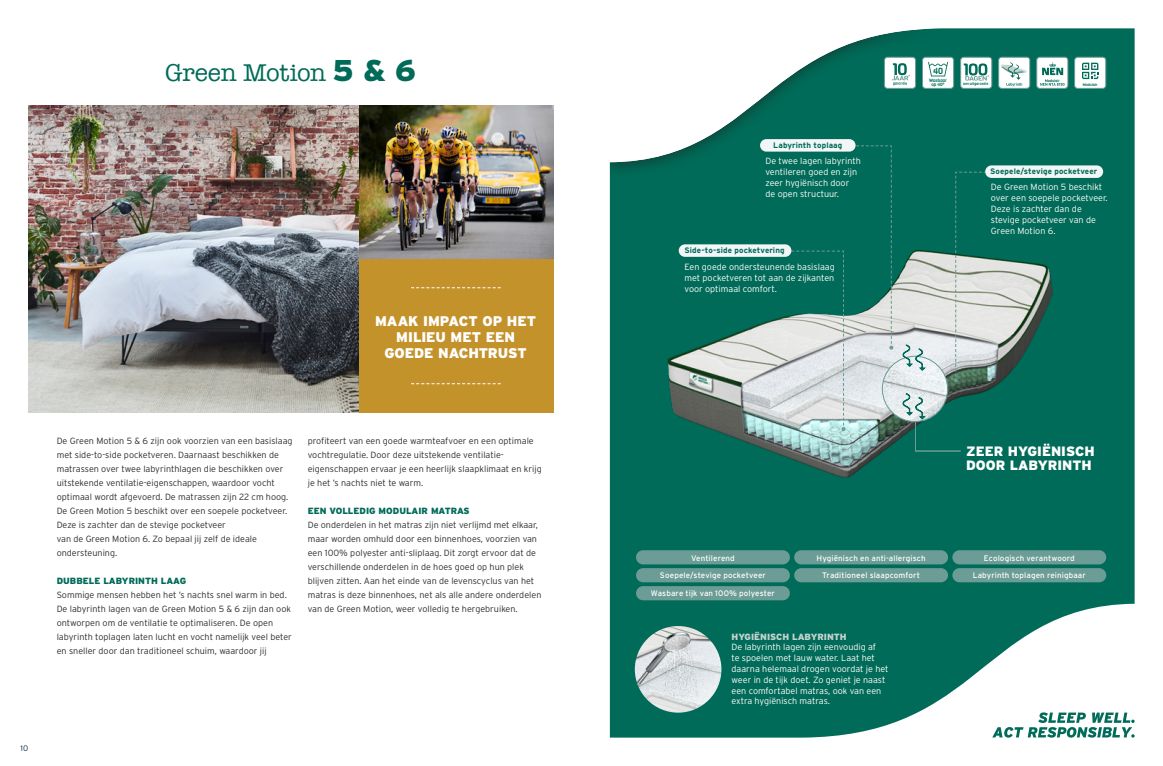
<style>
.page{position:relative;width:1163px;height:766px;background:#fff}
.page>*{position:absolute;margin:0;border:0;box-sizing:border-box;transform-origin:0 0}
.t1{font:25px "American Typewriter";letter-spacing:-.015em;color:#006b58}
.t2{font:900 14px/16px "Interstate";color:#fff;text-align:center}
.t3{font:900 13.5px/13.5px "Interstate";color:#fff}
.t4{font:300 9px/14px "Interstate";color:#2e2d2c}
.t5{font:300 9px/11px "Interstate";color:#fff}
.t6{font:900 9px "Interstate";color:#006b58}
.t7{font:900 9px "Interstate";color:#c4d3cf}
.t8{font:8.7px "Viga";color:#006b58}
.t9{font:8px "Interstate";letter-spacing:.015em;color:#fff}
.t10{font:700 8px "Interstate";letter-spacing:.015em;color:#006b58}
.t11{font:300 8px "Interstate";color:#002f48}
.t12{font:4.5px/4.4px "Viga";color:#006b58;text-align:center}
.t13{font:3.8px "Viga";color:#006b58}
.s1{font-family:"Interstate";font-weight:900;font-size:30px}
</style>
<div class="page">
<div style="left:358px;top:259px;width:195px;height:153px;background:#c4922b"></div>
<img style="left:358px;top:105px;width:195px;height:154px">
<img style="left:28px;top:105px;width:330px;height:307px">
<svg style="left:609px;top:28px;width:526px;height:710px;fill:#006b58"></svg>
<img style="left:660px;top:238px;width:392px;height:273px">
<img style="left:882px;top:356px;width:65px;height:65px;border-radius:33px">
<img style="left:634px;top:626px;width:87px;height:86px;border-radius:43px">
<img style="left:636px;top:626px;width:85px;height:70px">
<svg style="left:901px;top:343px;width:26px;height:28px"></svg>
<svg style="left:992px;top:712px;width:142px;height:25px"></svg>
<svg style="left:411px;top:383px;width:89px;height:1px"></svg>
<svg style="left:411px;top:287px;width:89px;height:1px"></svg>
<div style="left:884px;top:57px;width:31px;height:31px;background:#fff;border-radius:3px"></div>
<div style="left:883px;top:57px;width:32px;height:32px;border:1px solid #6b9c95;border-radius:3px"></div>
<svg style="left:891px;top:63px;width:19px;height:22px"></svg>
<div style="left:960px;top:57px;width:31px;height:31px;background:#fff;border-radius:3px"></div>
<div style="left:960px;top:57px;width:32px;height:32px;border:1px solid #6b9c95;border-radius:3px"></div>
<svg style="left:963px;top:63px;width:26px;height:23px"></svg>
<div style="left:998px;top:57px;width:31px;height:31px;background:#fff;border-radius:3px"></div>
<div style="left:998px;top:57px;width:32px;height:32px;border:1px solid #6b9c95;border-radius:3px"></div>
<svg style="left:1001px;top:62px;width:26px;height:24px"></svg>
<div style="left:922px;top:57px;width:31px;height:31px;background:#fff;border-radius:3px"></div>
<div style="left:921px;top:57px;width:32px;height:32px;border:1px solid #6b9c95;border-radius:3px"></div>
<svg style="left:928px;top:62px;width:19px;height:14px"></svg>
<div style="left:1036px;top:57px;width:31px;height:31px;background:#fff;border-radius:3px"></div>
<div style="left:1036px;top:57px;width:32px;height:32px;border:1px solid #6b9c95;border-radius:3px"></div>
<svg style="left:1040px;top:62px;width:24px;height:24px"></svg>
<div style="left:1074px;top:57px;width:31px;height:31px;background:#fff;border-radius:3px"></div>
<div style="left:1073px;top:57px;width:33px;height:32px;border:1px solid #6b9c95;border-radius:3px"></div>
<svg style="left:1082px;top:63px;width:16px;height:16px"></svg>
<div style="left:678px;top:244px;width:113px;height:13px;background:#f3f6f6;border-radius:6px"></div>
<svg style="left:901px;top:392px;width:60px;height:60px;background:#478c80"></svg>
<div style="left:636px;top:550px;width:153px;height:14px;background:#6b9c95;border-radius:7px"></div>
<div style="left:636px;top:568px;width:153px;height:14px;background:#6b9c95;border-radius:7px"></div>
<div style="left:952px;top:550px;width:154px;height:14px;background:#6b9c95;border-radius:7px"></div>
<div style="left:794px;top:550px;width:153px;height:14px;background:#6b9c95;border-radius:7px"></div>
<div style="left:794px;top:568px;width:153px;height:14px;background:#6b9c95;border-radius:7px"></div>
<svg style="left:786px;top:145px;width:107px;height:286px;background:#5c9b90"></svg>
<svg style="left:953px;top:171px;width:33px;height:211px;background:#77a59b"></svg>
<div style="left:952px;top:568px;width:154px;height:14px;background:#6b9c95;border-radius:7px"></div>
<div style="left:760px;top:139px;width:95px;height:12px;background:#f3f6f6;border-radius:6px"></div>
<div style="left:985px;top:165px;width:117px;height:13px;background:#f3f6f6;border-radius:6px"></div>
<div style="left:636px;top:586px;width:153px;height:14px;background:#6b9c95;border-radius:7px"></div>
<h1 class="t1" style="left:165px;top:53px;width:252px">Green Motion <span class="s1">5 &amp; 6</span></h1>
<h2 class="t2" style="left:375px;top:313px;width:162px">MAAK IMPACT OP HET<br>MILIEU MET EEN<br>GOEDE NACHTRUST</h2>
<p class="t4" style="left:57px;top:434px;width:237px">De Green Motion 5 &amp; 6 zijn ook voorzien van een basislaag met side-to-side pocketveren. Daarnaast beschikken de matrassen over twee labyrinthlagen die beschikken over uitstekende ventilatie-eigenschappen, waardoor vocht optimaal wordt afgevoerd. De matrassen zijn 22 cm hoog.<br>De Green Motion 5 beschikt over een soepele pocketveer.<br>Deze is zachter dan de stevige pocketveer<br>van de Green Motion 6. Zo bepaal jij zelf de ideale ondersteuning.</p>
<p class="t6" style="left:57px;top:576px;width:131px">DUBBELE LABYRINTH LAAG</p>
<p class="t4" style="left:57px;top:588px;width:236px">Sommige mensen hebben het ’s nachts snel warm in bed.<br>De labyrinth lagen van de Green Motion 5 &amp; 6 zijn dan ook ontworpen om de ventilatie te optimaliseren. De open labyrinth toplagen laten lucht en vocht namelijk veel beter en sneller door dan traditioneel schuim, waardoor jij</p>
<p class="t4" style="left:308px;top:434px;width:235px">profiteert van een goede warmteafvoer en een optimale vochtregulatie. Door deze uitstekende ventilatie&shy;eigenschappen ervaar je een heerlijk slaapklimaat en krijg je het ’s nachts niet te warm.</p>
<p class="t6" style="left:308px;top:506px;width:163px">EEN VOLLEDIG MODULAIR MATRAS</p>
<p class="t4" style="left:308px;top:518px;width:235px">De onderdelen in het matras zijn niet verlijmd met elkaar, maar worden omhuld door een binnenhoes, voorzien van een 100% polyester anti-sliplaag. Dit zorgt ervoor dat de verschillende onderdelen in de hoes goed op hun plek blijven zitten. Aan het einde van de levenscyclus van het matras is deze binnenhoes, net als alle andere onderdelen van de Green Motion, weer volledig te hergebruiken.</p>
<p class="t11" style="left:21px;top:743px;width:9px">10</p>
<p class="t8" style="left:932px;top:65px;width:12px">40</p>
<p class="t12" style="left:929px;top:78px;width:19px">Wasbaar op 40°</p>
<p class="t13" style="left:1082px;top:82px;width:16px">Modulair</p>
<p class="t10" style="left:773px;top:140px;width:71px">Labyrinth toplaag</p>
<p class="t5" style="left:765px;top:155px;width:97px">De twee lagen labyrinth ventileren goed en zijn zeer hygiënisch door de open structuur.</p>
<p class="t10" style="left:990px;top:167px;width:108px">Soepele/stevige pocketveer</p>
<p class="t5" style="left:990px;top:181px;width:118px">De Green Motion 5 beschikt over een soepele pocketveer.<br>Deze is zachter dan de stevige pocketveer van de<br>Green Motion 6.</p>
<p class="t10" style="left:684px;top:246px;width:102px">Side-to-side pocketvering</p>
<p class="t5" style="left:684px;top:261px;width:152px;text-align:justify">Een goede ondersteunende basislaag met pocketveren tot aan de zijkanten voor optimaal comfort.</p>
<h3 class="t3" style="left:965px;top:444px;width:130px">ZEER HYGIËNISCH<br>DOOR LABYRINTH</h3>
<p class="t9" style="left:691px;top:553px;width:45px">Ventilerend</p>
<p class="t9" style="left:660px;top:571px;width:107px">Soepele/stevige pocketveer</p>
<p class="t9" style="left:651px;top:589px;width:125px">Wasbare tijk van 100% polyester</p>
<p class="t9" style="left:816px;top:553px;width:110px">Hygiënisch en anti-allergisch</p>
<p class="t9" style="left:983px;top:553px;width:92px">Ecologisch verantwoord</p>
<p class="t9" style="left:822px;top:571px;width:99px">Traditioneel slaapcomfort</p>
<p class="t9" style="left:972px;top:571px;width:115px">Labyrinth toplagen reinigbaar</p>
<p class="t7" style="left:731px;top:631px;width:117px">HYGIËNISCH LABYRINTH</p>
<p class="t5" style="left:731px;top:641px;width:159px">De labyrinth lagen zijn eenvoudig af<br>te spoelen met lauw water. Laat het daarna helemaal drogen voordat je het weer in de tijk doet. Zo geniet je naast een comfortabel matras, ook van een extra hygiënisch matras.</p>
</div>
